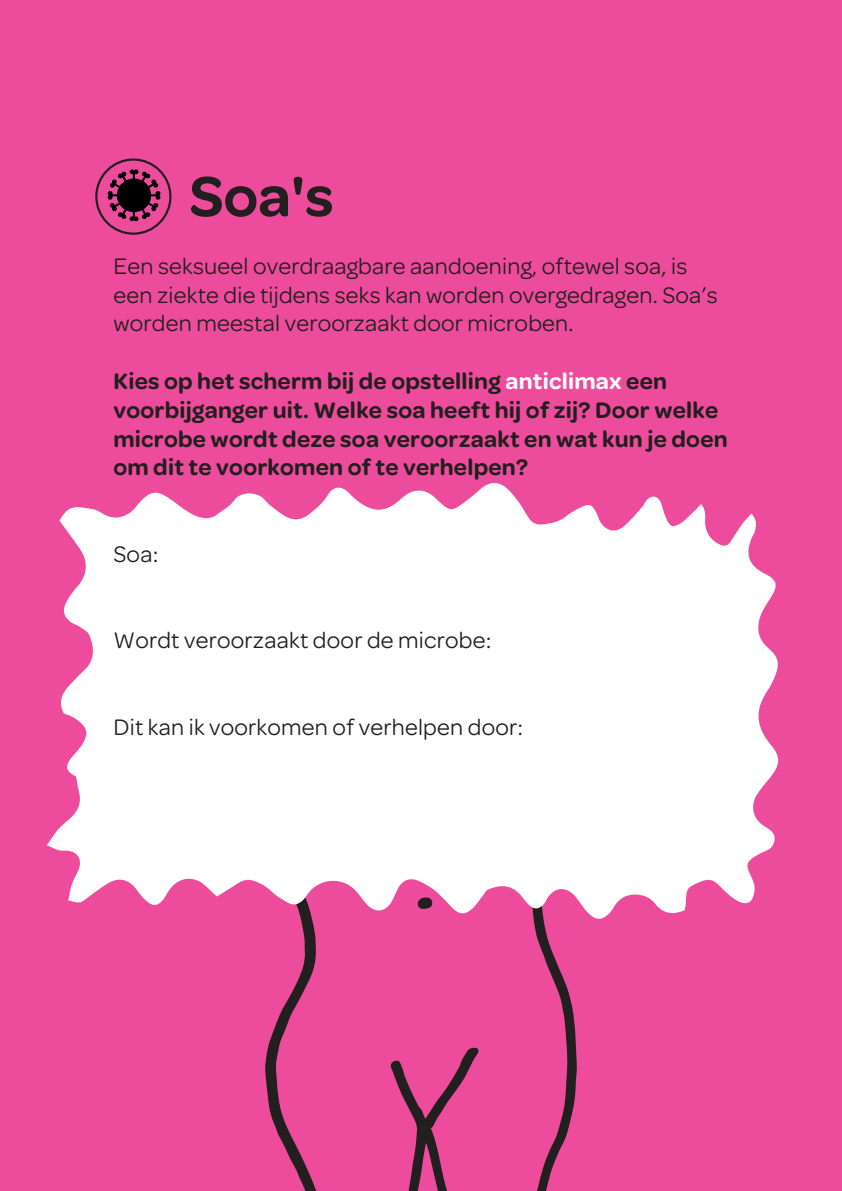
<style>
.page{position:relative;width:842px;height:1191px;background:#ed4c9c}
.page>*{position:absolute;margin:0;border:0;box-sizing:border-box;transform-origin:0 0}
.t1{font:600 60px "Omnes";color:#231f20}
.t2{font:24px/28.8px "Omnes";letter-spacing:.01em;color:#231f20}
.t3{font:600 24px/28.8px "Omnes";letter-spacing:.01em;color:#231f20}
.s1{color:#fff}
</style>
<div class="page">
<svg style="left:390px;top:1047px;width:89px;height:144px"></svg>
<svg style="left:265px;top:918px;width:52px;height:273px"></svg>
<svg style="left:533px;top:918px;width:44px;height:273px"></svg>
<svg style="left:47px;top:483px;width:732px;height:435px;fill:#fff"></svg>
<div style="left:95px;top:158px;width:76px;height:77px;border:2px solid #231f20;border-radius:50%"></div>
<svg style="left:108px;top:169px;width:52px;height:52px"></svg>
<h1 class="t1" style="left:189px;top:162px;width:146px">Soa's</h1>
<p class="t2" style="left:113px;top:251px;width:606px">Een seksueel overdraagbare aandoening, oftewel soa, is een ziekte die tijdens seks kan worden overgedragen. Soa’s worden meestal veroorzaakt door microben.</p>
<p class="t3" style="left:113px;top:366px;width:616px">Kies op het scherm bij de opstelling <span class="s1">anticlimax</span> een voorbijganger uit. Welke soa heeft hij of zij? Door welke microbe wordt deze soa veroorzaakt en wat kun je doen om dit te voorkomen of te verhelpen?</p>
<p class="t2" style="left:113px;top:539px;width:47px">Soa:</p>
<p class="t2" style="left:113px;top:626px;width:380px">Wordt veroorzaakt door de microbe:</p>
<p class="t2" style="left:113px;top:712px;width:411px">Dit kan ik voorkomen of verhelpen door:</p>
</div>
